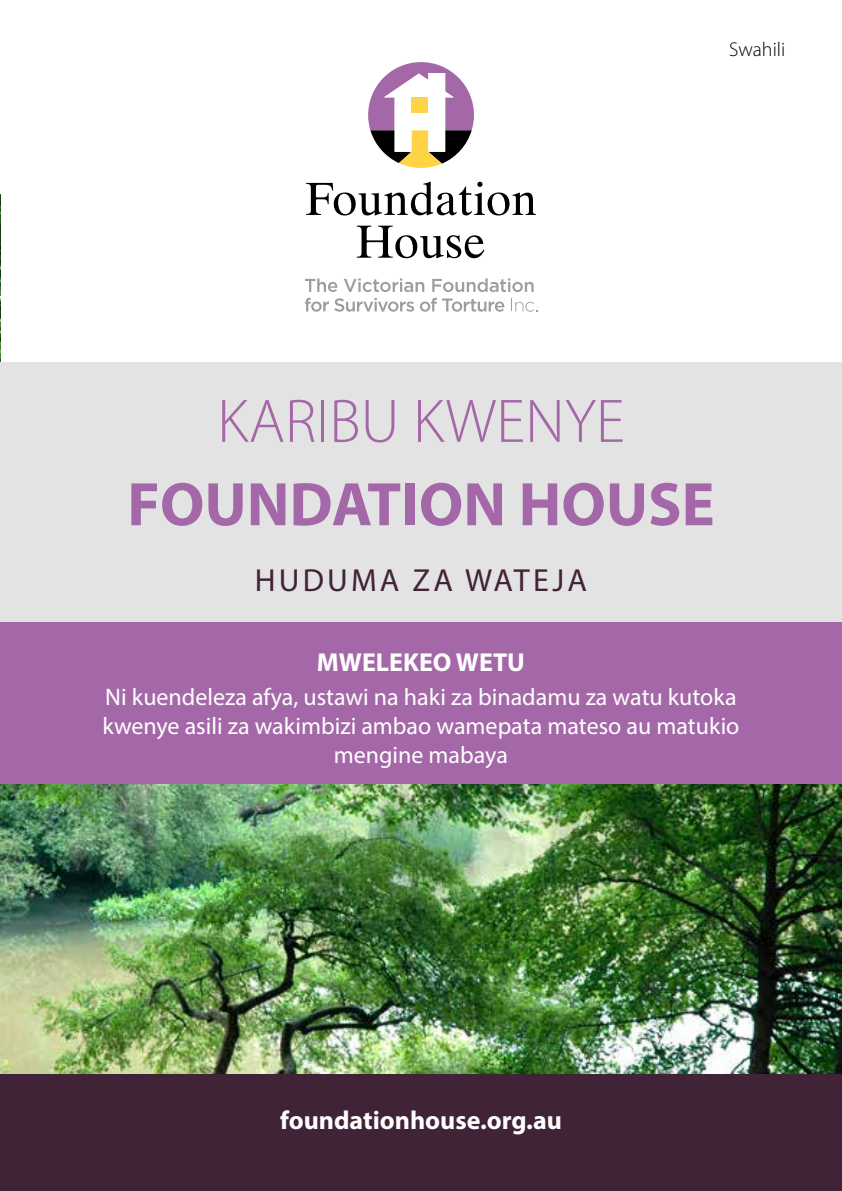
<style>
.page{position:relative;width:842px;height:1191px;background:#fff}
.page>*{position:absolute;margin:0;border:0;box-sizing:border-box;transform-origin:0 0}
.t1{font:700 62px "Myriad Pro";color:#a468a8}
.t2{font:300 62px "Myriad Pro";color:#a468a8}
.t3{font:32px "Myriad Pro";letter-spacing:.1em;color:#412338}
.t4{font:700 26px "Myriad Pro";color:#fff}
.t5{font:24px/28.8px "Myriad Pro";color:#fff;text-align:center}
.t6{font:300 20px "Myriad Pro";color:#000}
</style>
<div class="page">
<img style="left:0;top:623px;width:842px;height:451px">
<img style="left:0;top:194px;width:1px;height:168px">
<svg style="left:305px;top:278px;width:32px;height:14px"></svg>
<svg style="left:344px;top:278px;width:80px;height:14px"></svg>
<svg style="left:432px;top:278px;width:102px;height:14px"></svg>
<svg style="left:305px;top:298px;width:109px;height:14px"></svg>
<svg style="left:420px;top:298px;width:84px;height:14px"></svg>
<svg style="left:511px;top:298px;width:26px;height:14px"></svg>
<svg style="left:306px;top:181px;width:230px;height:35px"></svg>
<svg style="left:357px;top:226px;width:127px;height:32px"></svg>
<svg style="left:368px;top:62px;width:106px;height:106px"></svg>
<div style="left:411px;top:97px;width:17px;height:16px;background:#ffd444"></div>
<div style="left:0;top:1074px;width:842px;height:117px;background:#412338"></div>
<div style="left:0;top:362px;width:842px;height:261px;background:#e4e3e3"></div>
<div style="left:1px;top:622px;width:841px;height:161px;background:#a468a8"></div>
<p class="t6" style="left:729px;top:41px;width:58px">Swahili</p>
<h1 class="t2" style="left:217px;top:396px;width:409px">KARIBU KWENYE</h1>
<h1 class="t1" style="left:127px;top:480px;width:589px">FOUNDATION HOUSE</h1>
<h2 class="t3" style="left:255px;top:567px;width:334px">HUDUMA ZA WATEJA</h2>
<p class="t4" style="left:317px;top:652px;width:209px">MWELEKEO WETU</p>
<p class="t5" style="left:102px;top:685px;width:638px">Ni kuendeleza afya, ustawi na haki za binadamu za watu kutoka kwenye asili za wakimbizi ambao wamepata mateso au matukio mengine mabaya</p>
<p class="t4" style="left:280px;top:1110px;width:283px">foundationhouse.org.au</p>
</div>
